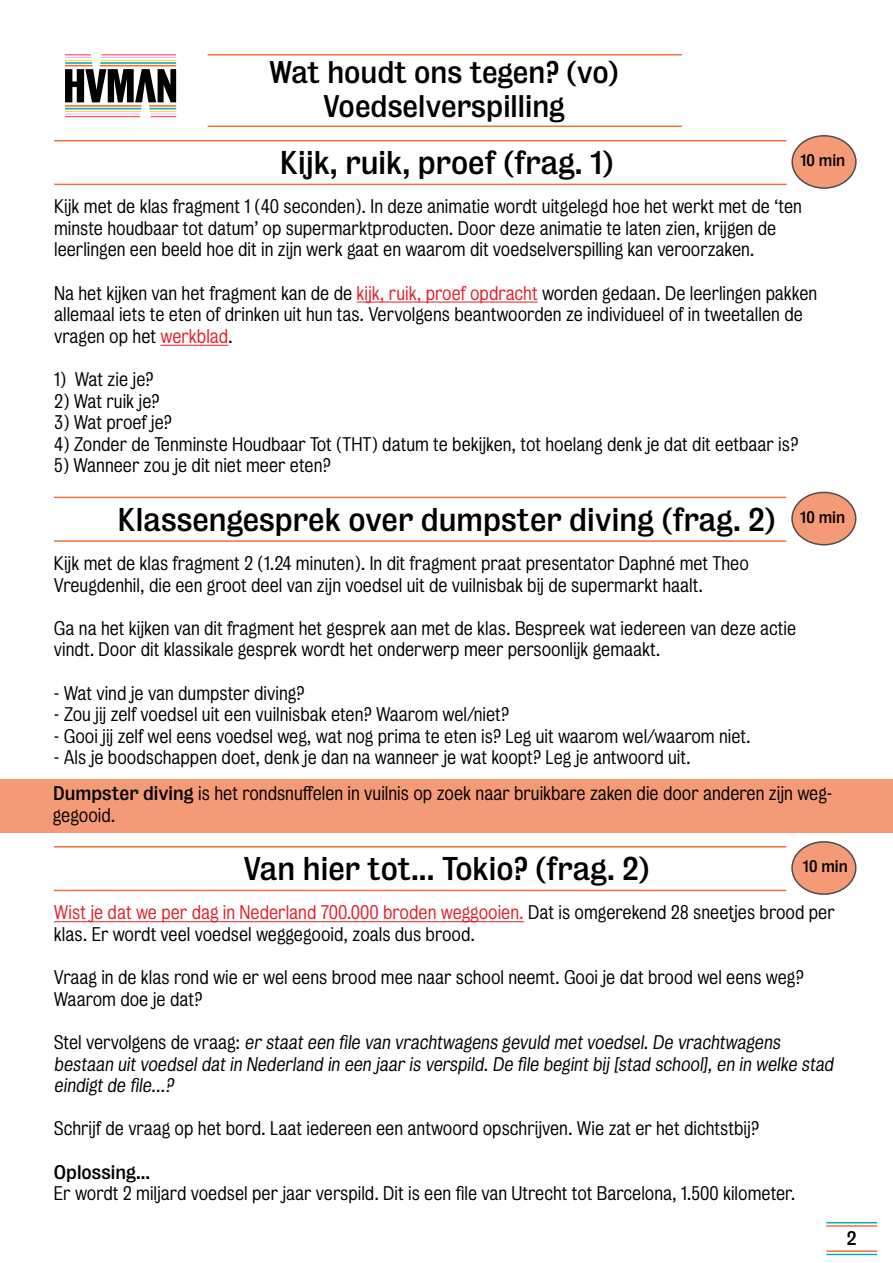
<style>
.page{position:relative;width:893px;height:1263px;background:#fff}
.page>*{position:absolute;margin:0;border:0;box-sizing:border-box;transform-origin:0 0}
.t1{font:30px "Bureau Grot";color:#000}
.t2{font:28.5px/34.2px "Bureau Grot";color:#000;text-align:center}
.t3{font:300 18px/21.6px "Bureau Grot";color:#000}
.t4{font:18px "Bureau Grot";color:#000}
.t5{font:15.3px "Bureau Grot";color:#000}
.s1{color:#e12028}
.s2{font-weight:400}
</style>
<div class="page">
<hr style="left:826px;top:1225px;width:51px;height:2px;background:#f06f3b">
<hr style="left:826px;top:1254px;width:51px;height:1px;background:#00b0bf">
<hr style="left:826px;top:1222px;width:51px;height:1px;background:#00b0bf">
<hr style="left:826px;top:1250px;width:51px;height:2px;background:#f06f3b">
<hr style="left:208px;top:54px;width:474px;height:2px;background:#f06f3b">
<hr style="left:208px;top:126px;width:474px;height:1px;background:#f06f3b">
<svg style="left:65px;top:54px;width:111px;height:48px"></svg>
<hr style="left:65px;top:114px;width:75px;height:1px;background:#ff91ff">
<hr style="left:65px;top:111px;width:76px;height:1px;background:#ffc800">
<hr style="left:65px;top:108px;width:76px;height:1px;background:#00b0bf">
<hr style="left:65px;top:105px;width:77px;height:2px;background:#ff6e28">
<hr style="left:149px;top:105px;width:27px;height:2px;background:#ff6e28">
<hr style="left:65px;top:116px;width:75px;height:1px;background:#f00">
<svg style="left:149px;top:108px;width:27px;height:9px"></svg>
<hr style="left:54px;top:497px;width:732px;height:1px;background:#f06f3b">
<hr style="left:54px;top:540px;width:732px;height:2px;background:#f06f3b">
<div style="left:792px;top:492px;width:64px;height:53px;background:#f49a76;border-radius:50%"></div>
<div style="left:791px;top:492px;width:65px;height:53px;border:2px solid #000;border-radius:50%"></div>
<div style="left:0;top:779px;width:893px;height:54px;background:#f49a76"></div>
<hr style="left:54px;top:921px;width:470px;height:1px;background:#e12028">
<hr style="left:54px;top:846px;width:732px;height:1px;background:#f06f3b">
<hr style="left:54px;top:890px;width:732px;height:1px;background:#f06f3b">
<div style="left:792px;top:842px;width:64px;height:52px;background:#f49a76;border-radius:50%"></div>
<div style="left:791px;top:841px;width:65px;height:54px;border:2px solid #000;border-radius:50%"></div>
<hr style="left:357px;top:302px;width:181px;height:1px;background:#e12028">
<hr style="left:160px;top:345px;width:68px;height:1px;background:#e12028">
<hr style="left:54px;top:140px;width:732px;height:1px;background:#f06f3b">
<hr style="left:54px;top:184px;width:732px;height:1px;background:#f06f3b">
<div style="left:792px;top:136px;width:64px;height:52px;background:#f49a76;border-radius:50%"></div>
<div style="left:791px;top:135px;width:66px;height:54px;border:2px solid #000;border-radius:50%"></div>
<h2 class="t2" style="left:269px;top:55px;width:352px">Wat houdt ons tegen? (vo)<br>Voedselverspilling</h2>
<h1 class="t1" style="left:279px;top:145px;width:336px">Kijk, ruik, proef (frag. 1)</h1>
<p class="t5" style="left:800px;top:151px;width:46px">10 min</p>
<p class="t3" style="left:54px;top:196px;width:749px">Kijk met de klas fragment 1 (40 seconden). In deze animatie wordt uitgelegd hoe het werkt met de ‘ten minste houdbaar tot datum’ op supermarktproducten. Door deze animatie te laten zien, krijgen de leerlingen een beeld hoe dit in zijn werk gaat en waarom dit voedselverspilling kan veroorzaken.</p>
<p class="t3" style="left:54px;top:282px;width:765px">Na het kijken van het fragment kan de de <span class="s1">kijk, ruik, proef opdracht</span> worden gedaan. De leerlingen pakken allemaal iets te eten of drinken uit hun tas. Vervolgens beantwoorden ze individueel of in tweetallen de vragen op het <span class="s1">werkblad</span>.</p>
<p class="t3" style="left:54px;top:369px;width:101px">1) Wat zie je?</p>
<p class="t3" style="left:54px;top:390px;width:107px">2) Wat ruik je?</p>
<p class="t3" style="left:54px;top:412px;width:119px">3) Wat proef je?</p>
<p class="t3" style="left:54px;top:433px;width:746px">4) Zonder de Tenminste Houdbaar Tot (THT) datum te bekijken, tot hoelang denk je dat dit eetbaar is?</p>
<p class="t3" style="left:54px;top:455px;width:278px">5) Wanneer zou je dit niet meer eten?</p>
<h1 class="t1" style="left:117px;top:502px;width:730px">Klassengesprek over dumpster diving (frag. 2) <sup>10</sup> <sup>min</sup></h1>
<p class="t3" style="left:54px;top:552px;width:696px">Kijk met de klas fragment 2 (1.24 minuten). In dit fragment praat presentator Daphné met Theo<br>Vreugdenhil, die een groot deel van zijn voedsel uit de vuilnisbak bij de supermarkt haalt.</p>
<p class="t3" style="left:54px;top:617px;width:744px">Ga na het kijken van dit fragment het gesprek aan met de klas. Bespreek wat iedereen van deze actie vindt. Door dit klassikale gesprek wordt het onderwerp meer persoonlijk gemaakt.</p>
<p class="t3" style="left:54px;top:682px;width:252px">- Wat vind je van dumpster diving?</p>
<p class="t3" style="left:54px;top:704px;width:457px">- Zou jij zelf voedsel uit een vuilnisbak eten? Waarom wel/niet?</p>
<p class="t3" style="left:54px;top:725px;width:698px">- Gooi jij zelf wel eens voedsel weg, wat nog prima te eten is? Leg uit waarom wel/waarom niet.</p>
<p class="t3" style="left:54px;top:747px;width:638px">- Als je boodschappen doet, denk je dan na wanneer je wat koopt? Leg je antwoord uit.</p>
<p class="t3" style="left:53px;top:783px;width:781px"><span class="s2">Dumpster diving</span> is het rondsnuffelen in vuilnis op zoek naar bruikbare zaken die door anderen zijn weg&shy;gegooid.</p>
<h1 class="t1" style="left:243px;top:851px;width:408px">Van hier tot... Tokio? (frag. 2)</h1>
<p class="t5" style="left:803px;top:857px;width:46px">10 min</p>
<p class="t3" style="left:54px;top:902px;width:782px"><span class="s1">Wist je dat we per dag in Nederland 700.000 broden weggooien.</span> Dat is omgerekend 28 sneetjes brood per klas. Er wordt veel voedsel weggegooid, zoals dus brood.</p>
<p class="t3" style="left:54px;top:967px;width:751px">Vraag in de klas rond wie er wel eens brood mee naar school neemt. Gooi je dat brood wel eens weg?<br>Waarom doe je dat?</p>
<p class="t3" style="left:54px;top:1031px;width:784px">Ste l ve r vo l g e n s d e v ra a g : er staat een file van vrachtwagens gevuld met voedsel. De vrachtwagens bestaan uit voedsel dat in Nederland in een jaar is verspild. De file begint bij [stad school], en in welke stad eindigt de file...?</p>
<p class="t3" style="left:54px;top:1118px;width:707px">Schrijf de vraag op het bord. Laat iedereen een antwoord opschrijven. Wie zat er het dichtstbij?</p>
<p class="t4" style="left:54px;top:1161px;width:98px">Oplossing...</p>
<p class="t3" style="left:54px;top:1183px;width:743px">Er wordt 2 miljard voedsel per jaar verspild. Dit is een file van Utrecht tot Barcelona, 1.500 kilometer.</p>
<p class="t4" style="left:847px;top:1228px;width:11px">2</p>
</div>
